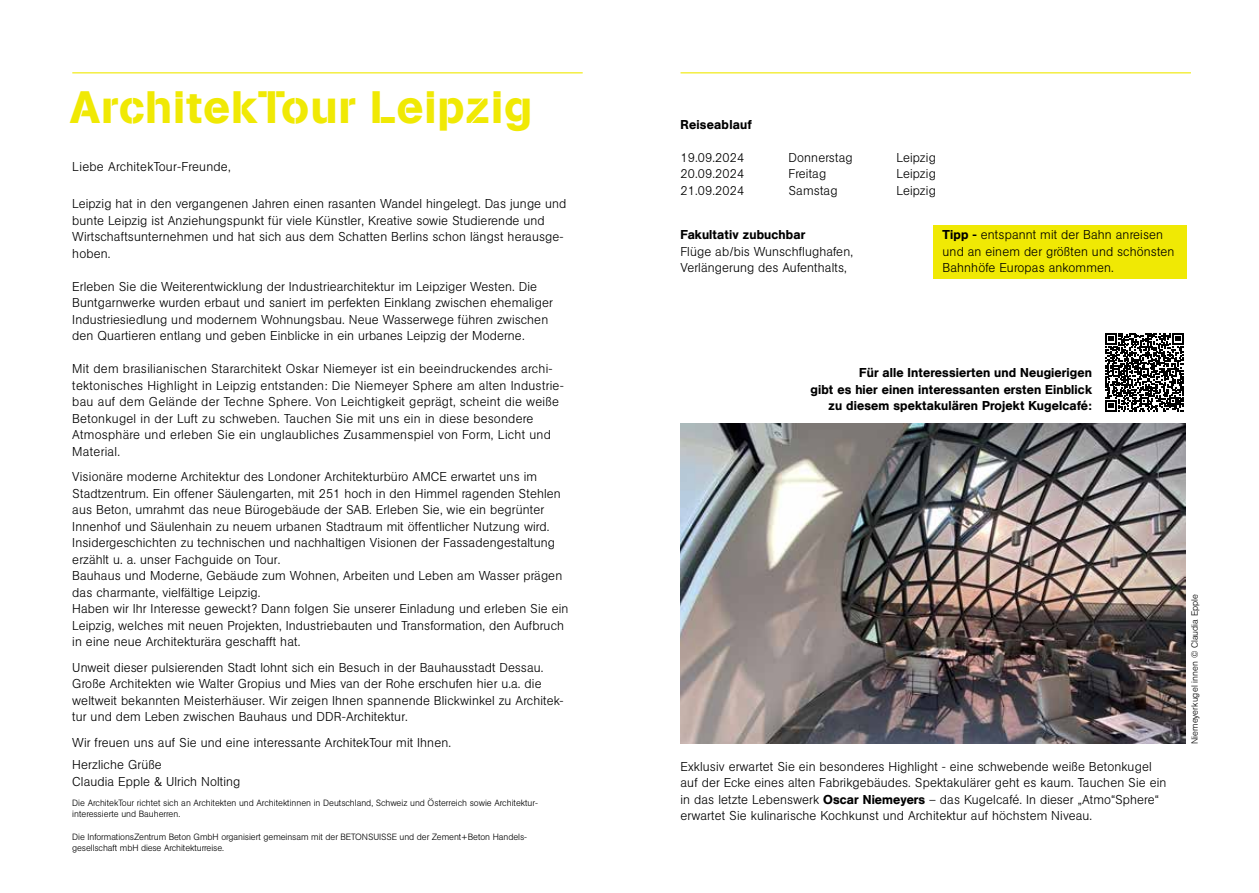
<style>
.page{position:relative;width:1259px;height:893px;background:#fff}
.page>*{position:absolute;margin:0;border:0;box-sizing:border-box;transform-origin:0 0}
.t1{font:45px "AG Book Std Stencil";letter-spacing:.02em;color:#f0e904}
.t2{font:300 12.75px/16.5px "AG Book Pro";letter-spacing:.01em;color:#000}
.t3{font:500 12.75px/16.5px "AG Book Pro";letter-spacing:.01em;color:#000;text-align:right}
.t4{font:300 9px/11.2px "AG Book Pro";letter-spacing:-.005em;color:#000}
.s1{font-weight:500}
</style>
<div class="page">
<hr style="left:72px;top:72px;width:511px;height:1px;background:#f0e904">
<hr style="left:680px;top:72px;width:511px;height:1px;background:#f0e904">
<img style="left:680px;top:423px;width:505px;height:321px">
<div style="left:933px;top:225px;width:253px;height:54px;background:#f0e904"></div>
<svg style="left:1105px;top:333px;width:78px;height:78px"></svg>
<h1 class="t1" style="left:70px;top:80px;width:463px">ArchitekTour Leipzig</h1>
<p class="t2" style="left:72px;top:158px;width:160px">Liebe ArchitekTour-Freunde,</p>
<p class="t2" style="left:72px;top:195px;width:495px">Leipzig hat in den vergangenen Jahren einen rasanten Wandel hingelegt. Das junge und bunte Leipzig ist Anziehungspunkt für viele Künstler, Kreative sowie Studierende und Wirtschaftsunternehmen und hat sich aus dem Schatten Berlins schon längst herausge&shy;hoben.</p>
<p class="t2" style="left:72px;top:278px;width:482px">Erleben Sie die Weiterentwicklung der Industriearchitektur im Leipziger Westen. Die Buntgarnwerke wurden erbaut und saniert im perfekten Einklang zwischen ehemaliger Industriesiedlung und modernem Wohnungsbau. Neue Wasserwege führen zwischen den Quartieren entlang und geben Einblicke in ein urbanes Leipzig der Moderne.</p>
<p class="t2" style="left:72px;top:360px;width:493px">Mit dem brasilianischen Stararchitekt Oskar Niemeyer ist ein beeindruckendes archi&shy;tektonisches Highlight in Leipzig entstanden: Die Niemeyer Sphere am alten Industrie&shy;bau auf dem Gelände der Techne Sphere. Von Leichtigkeit geprägt, scheint die weiße Betonkugel in der Luft zu schweben. Tauchen Sie mit uns ein in diese besondere Atmosphäre und erleben Sie ein unglaubliches Zusammenspiel von Form, Licht und Material.</p>
<p class="t2" style="left:72px;top:468px;width:498px">Visionäre moderne Architektur des Londoner Architekturbüro AMCE erwartet uns im Stadtzentrum. Ein offener Säulengarten, mit 251 hoch in den Himmel ragenden Stehlen aus Beton, umrahmt das neue Bürogebäude der SAB. Erleben Sie, wie ein begrünter Innenhof und Säulenhain zu neuem urbanen Stadtraum mit öffentlicher Nutzung wird.<br>Insidergeschichten zu technischen und nachhaltigen Visionen der Fassadengestaltung erzählt u. a. unser Fachguide on Tour.<br>Bauhaus und Moderne, Gebäude zum Wohnen, Arbeiten und Leben am Wasser prägen das charmante, vielfältige Leipzig.<br>Haben wir Ihr Interesse geweckt? Dann folgen Sie unserer Einladung und erleben Sie ein Leipzig, welches mit neuen Projekten, Industriebauten und Transformation, den Aufbruch in eine neue Architekturära geschafft hat.</p>
<p class="t2" style="left:72px;top:659px;width:493px">Unweit dieser pulsierenden Stadt lohnt sich ein Besuch in der Bauhausstadt Dessau.<br>Große Architekten wie Walter Gropius und Mies van der Rohe erschufen hier u.a. die weltweit bekannten Meisterhäuser. Wir zeigen Ihnen spannende Blickwinkel zu Architek&shy;tur und dem Leben zwischen Bauhaus und DDR-Architektur.</p>
<p class="t2" style="left:72px;top:731px;width:380px;line-height:22.5px">Wir freuen uns auf Sie und eine interessante ArchitekTour mit Ihnen.<br>Herzliche Grüße</p>
<p class="t2" style="left:72px;top:773px;width:170px">Claudia Epple &amp; Ulrich Nolting</p>
<p class="t4" style="left:72px;top:797px;width:467px">Die ArchitekTour richtet sich an Architekten und Architektinnen in Deutschland, Schweiz und Österreich sowie Architektur&shy;interessierte und Bauherren.</p>
<p class="t4" style="left:72px;top:831px;width:456px">Die InformationsZentrum Beton GmbH organisiert gemeinsam mit der BETONSUISSE und der Zement+Beton Handels&shy;gesellschaft mbH diese Architekturreise.</p>
<p class="t3" style="left:680px;top:116px;width:73px">Reiseablauf</p>
<p class="t2" style="left:680px;top:149px;width:65px">19.09.2024</p>
<p class="t2" style="left:788px;top:149px;width:66px">Donnerstag</p>
<p class="t2" style="left:896px;top:149px;width:41px">Leipzig</p>
<p class="t2" style="left:680px;top:165px;width:65px">20.09.2024</p>
<p class="t2" style="left:788px;top:165px;width:39px">Freitag</p>
<p class="t2" style="left:896px;top:165px;width:41px">Leipzig</p>
<p class="t2" style="left:680px;top:182px;width:65px">21.09.2024</p>
<p class="t2" style="left:788px;top:182px;width:50px">Samstag</p>
<p class="t2" style="left:896px;top:182px;width:41px">Leipzig</p>
<p class="t3" style="left:680px;top:226px;width:126px">Fakultativ zubuchbar</p>
<p class="t2" style="left:680px;top:243px;width:174px">Flüge ab/bis Wunschflughafen,<br>Verlängerung des Aufenthalts,</p>
<p class="t2" style="left:942px;top:226px;width:233px"><span class="s1">Tipp -</span> entspannt mit der Bahn anreisen und an einem der größten und schönsten<br>Bahnhöfe Europas ankommen.</p>
<p class="t3" style="left:810px;top:364px;width:283px">Für alle Interessierten und Neugierigen<br>gibt es hier einen interessanten ersten Einblick zu diesem spektakulären Projekt Kugelcafé:</p>
<p class="t2" style="left:680px;top:758px;width:487px">Exklusiv erwartet Sie ein besonderes Highlight - eine schwebende weiße Betonkugel auf der Ecke eines alten Fabrikgebäudes. Spektakulärer geht es kaum. Tauchen Sie ein in das letzte Lebenswerk <span class="s1">Oscar Niemeyers</span> – das Kugelcafé. In dieser „Atmo“Sphere“ erwartet Sie kulinarische Kochkunst und Architektur auf höchstem Niveau.</p>
<p class="t4" style="left:1188px;top:744px;width:151px;rotate:-90deg">Niemeyerkugel innen © Claudia Epple</p>
</div>
